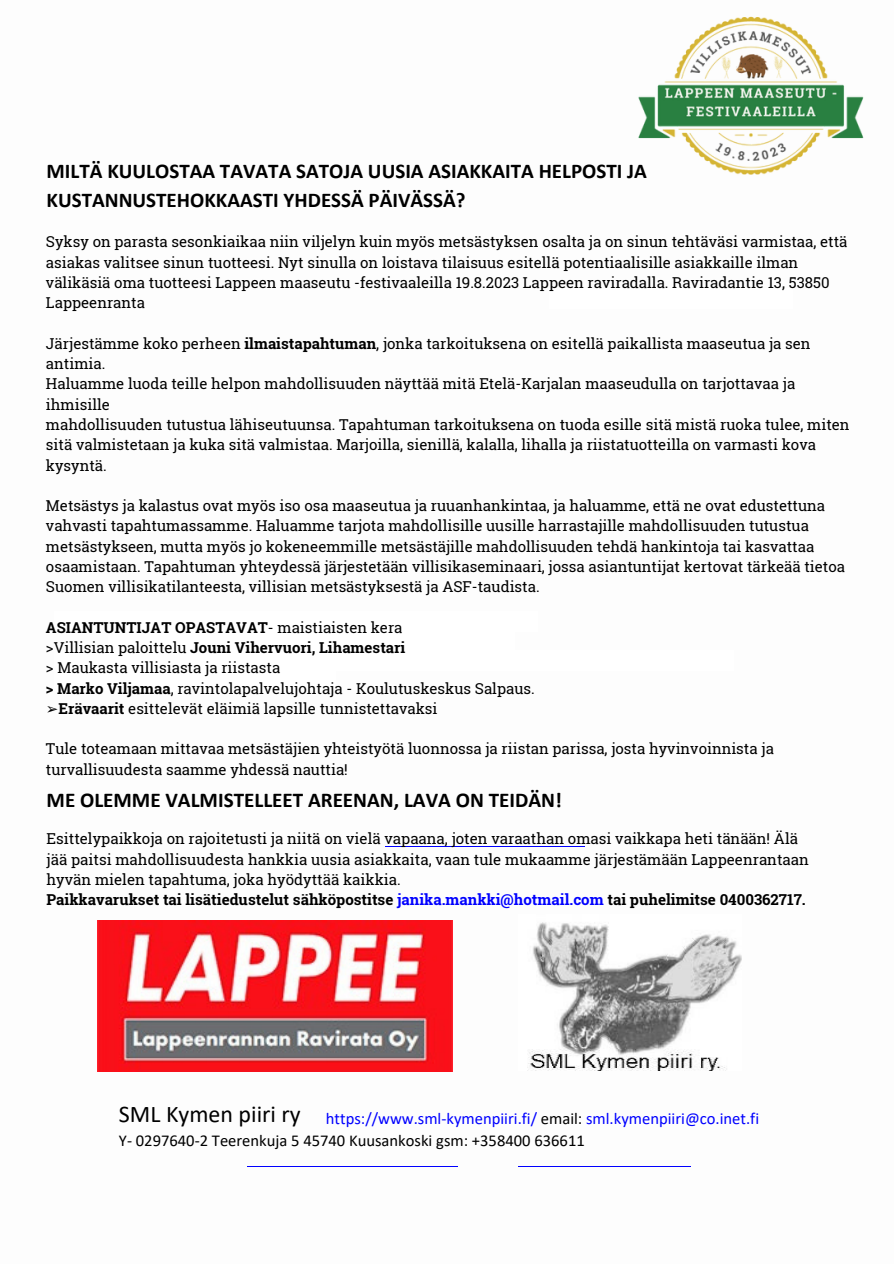
<style>
.page{position:relative;width:894px;height:1264px;background:#fff}
.page>*{position:absolute;margin:0;border:0;box-sizing:border-box;transform-origin:0 0}
.t1{font:24px "Calibri";color:#000}
.t2{font:700 21.15px "Calibri";color:#000}
.t3{font:700 21px/29.2px "Calibri";color:#000}
.t4{font:16.5px "Calibri";color:#00f}
.t5{font:16.5px "Calibri";color:#000}
.t6{font:15px/20.2px "Roboto Slab";color:#000}
.t7{font:700 15px "Roboto Slab";color:#000}
.s1{font-weight:700}
.s2{font-weight:400}
.s3{font-family:"DejaVu Sans"}
.s4{color:#00f}
.s5{color:#000}
</style>
<div class="page">
<hr style="left:247px;top:1166px;width:211px;height:1px;background:#00f">
<hr style="left:385px;top:846px;width:199px;height:1px;background:#00f">
<hr style="left:518px;top:1166px;width:172px;height:1px;background:#00f">
<img style="left:97px;top:920px;width:355px;height:151px">
<img style="left:527px;top:922px;width:214px;height:148px">
<img style="left:638px;top:16px;width:226px;height:159px">
<p class="t3" style="left:47px;top:158px;width:601px">MILTÄ KUULOSTAA TAVATA SATOJA UUSIA ASIAKKAITA HELPOSTI JA<br>KUSTANNUSTEHOKKAASTI YHDESSÄ PÄIVÄSSÄ?</p>
<p class="t6" style="left:46px;top:231px;width:802px">Syksy on parasta sesonkiaikaa niin viljelyn kuin myös metsästyksen osalta ja on sinun tehtäväsi varmistaa, että asiakas valitsee sinun tuotteesi. Nyt sinulla on loistava tilaisuus esitellä potentiaalisille asiakkaille ilman välikäsiä oma tuotteesi Lappeen maaseutu -festivaaleilla 19.8.2023 Lappeen raviradalla. Raviradantie 13, 53850<br>Lappeenranta</p>
<p class="t6" style="left:46px;top:333px;width:766px">Järjestämme koko perheen <span class="s1">ilmaistapahtuman</span>, jonka tarkoituksena on esitellä paikallista maaseutua ja sen antimia.</p>
<p class="t6" style="left:46px;top:373px;width:750px">Haluamme luoda teille helpon mahdollisuuden näyttää mitä Etelä-Karjalan maaseudulla on tarjottavaa ja ihmisille</p>
<p class="t6" style="left:46px;top:414px;width:804px">mahdollisuuden tutustua lähiseutuunsa. Tapahtuman tarkoituksena on tuoda esille sitä mistä ruoka tulee, miten sitä valmistetaan ja kuka sitä valmistaa. Marjoilla, sienillä, kalalla, lihalla ja riistatuotteilla on varmasti kova kysyntä.</p>
<p class="t6" style="left:46px;top:495px;width:780px">Metsästys ja kalastus ovat myös iso osa maaseutua ja ruuanhankintaa, ja haluamme, että ne ovat edustettuna</p>
<p class="t6" style="left:46px;top:515px;width:764px">vahvasti tapahtumassamme. Haluamme tarjota mahdollisille uusille harrastajille mahdollisuuden tutustua</p>
<p class="t6" style="left:46px;top:535px;width:769px">metsästykseen, mutta myös jo kokeneemmille metsästäjille mahdollisuuden tehdä hankintoja tai kasvattaa</p>
<p class="t6" style="left:46px;top:556px;width:800px">osaamistaan. Tapahtuman yhteydessä järjestetään villisikaseminaari, jossa asiantuntijat kertovat tärkeää tietoa</p>
<p class="t6" style="left:46px;top:576px;width:495px">Suomen villisikatilanteesta, villisian metsästyksestä ja ASF-taudista.</p>
<p class="t7" style="left:46px;top:617px;width:358px">ASIANTUNTIJAT OPASTAVAT<span class="s2">- maistiaisten kera</span></p>
<p class="t7" style="left:46px;top:637px;width:361px"><span class="s2">&gt;Villisian paloittelu</span> Jouni Vihervuori, Lihamestari</p>
<p class="t6" style="left:46px;top:657px;width:236px">&gt; Maukasta villisiasta ja riistasta</p>
<p class="t6" style="left:46px;top:677px;width:490px"><span class="s1">&gt; Marko Viljamaa</span>, ravintolapalvelujohtaja - Koulutuskeskus Salpaus.</p>
<p class="t6" style="left:46px;top:698px;width:393px"><span class="s3">➢</span><span class="s1">Erävaarit</span> esittelevät eläimiä lapsille tunnistettavaksi</p>
<p class="t6" style="left:46px;top:738px;width:729px">Tule toteamaan mittavaa metsästäjien yhteistyötä luonnossa ja riistan parissa, josta hyvinvoinnista ja</p>
<p class="t6" style="left:46px;top:758px;width:303px">turvallisuudesta saamme yhdessä nauttia!</p>
<p class="t2" style="left:47px;top:791px;width:516px">ME OLEMME VALMISTELLEET AREENAN, LAVA ON TEIDÄN!</p>
<p class="t6" style="left:47px;top:828px;width:763px">Esittelypaikkoja on rajoitetusti ja niitä on vielä vapaana, joten varaathan omasi vaikkapa heti tänään! Älä jää paitsi mahdollisuudesta hankkia uusia asiakkaita, vaan tule mukaamme järjestämään Lappeenrantaan hyvän mielen tapahtuma, joka hyödyttää kaikkia.</p>
<p class="t7" style="left:47px;top:889px;width:760px">Paikkavarukset tai lisätiedustelut sähköpostitse <span class="s4">janika.mankki@hotmail.com</span> tai puhelimitse 0400362717.</p>
<p class="t1" style="left:119px;top:1103px;width:183px">SML Kymen piiri ry</p>
<p class="t4" style="left:326px;top:1112px;width:434px">https://www.sml-kymenpiiri.fi/ <span class="s5">email:</span> sml.kymenpiiri@co.inet.fi</p>
<p class="t5" style="left:119px;top:1133px;width:467px">Y- 0297640-2 Teerenkuja 5 45740 Kuusankoski gsm: +358400 636611</p>
</div>
